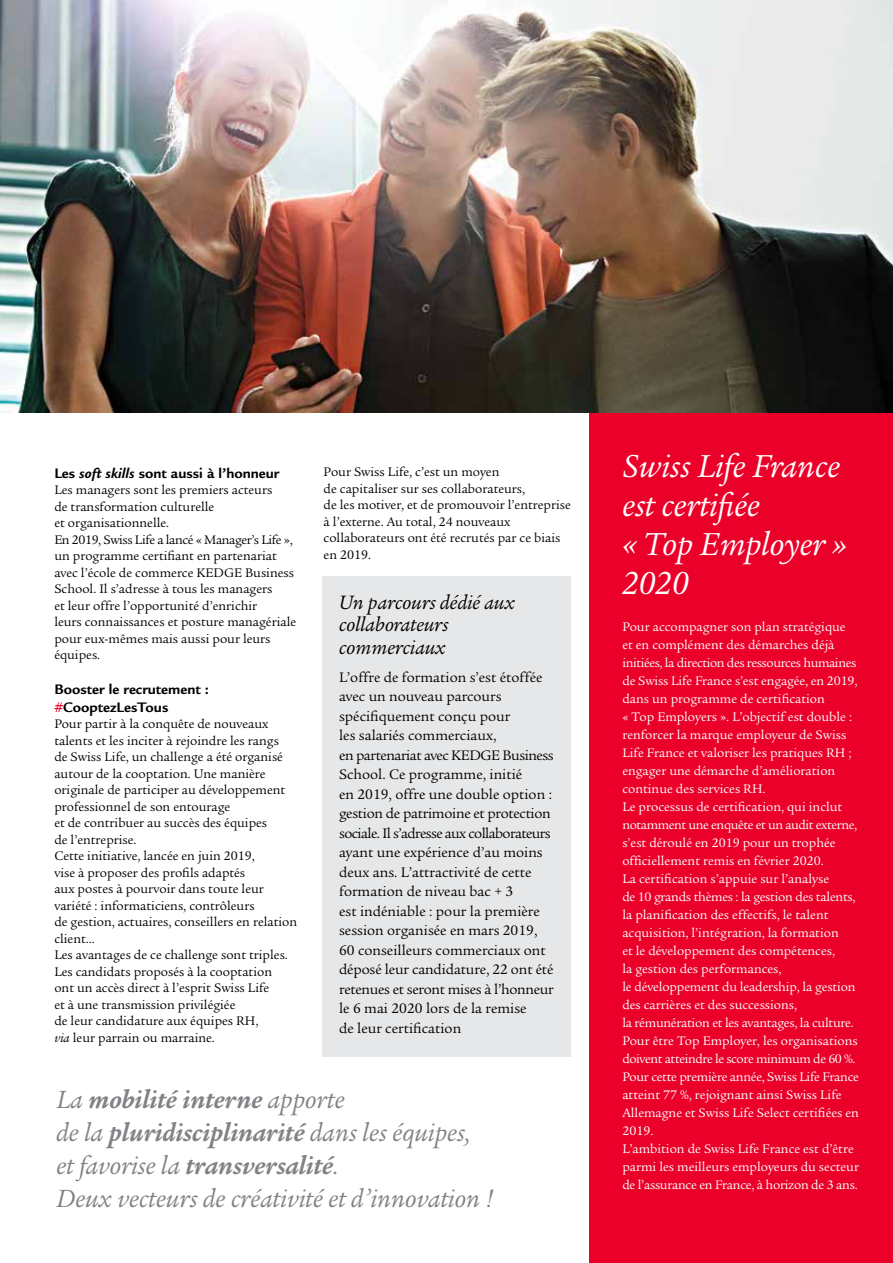
<style>
.page{position:relative;width:893px;height:1263px;background:#fff}
.page>*{position:absolute;margin:0;border:0;box-sizing:border-box;transform-origin:0 0}
.t1{font:italic 34.5px/39px "Legacy Serif LT";color:#fff}
.t2{font:italic 27px "Legacy Serif LT";color:#808285}
.t3{font:italic 700 27px "Legacy Serif";color:#808285}
.t4{font:italic 21px/22.5px "Legacy Serif LT";color:#000}
.t5{font:15px/19.5px "Legacy Serif LT";color:#000}
.t6{font:700 15px/18px "Legacy Sans LT";color:#000}
.t7{font:700 15px "Legacy Sans";color:#000}
.t8{font:13.5px/16.5px "Legacy Serif LT";color:#000}
.t9{font:13.5px/18px "Legacy Serif LT";color:#fff}
.s1{font-style:italic}
.s2{color:#eb0029}
.s3{font-family:"Legacy Serif LT";font-weight:400}
.s4{font-family:"Legacy Serif";font-weight:700}
</style>
<div class="page">
<div style="left:590px;top:251px;width:303px;height:1012px;background:#eb0029"></div>
<div style="left:322px;top:576px;width:249px;height:480px;background:#e6e7e8"></div>
<img style="left:0;top:0;width:893px;height:412px">
<p class="t7" style="left:54px;top:464px;width:227px">Les <span class="s1">soft skills</span> sont aussi à l’honneur</p>
<p class="t8" style="left:54px;top:482px;width:243px">Les managers sont les premiers acteurs<br>de transformation culturelle<br>et organisationnelle.<br>En 2019, Swiss Life a lancé « Manager’s Life », un programme certifiant en partenariat avec l’école de commerce KEDGE Business School. Il s’adresse à tous les managers<br>et leur offre l’opportunité d’enrichir<br>leurs connaissances et posture managériale pour eux-mêmes mais aussi pour leurs équipes.</p>
<p class="t6" style="left:54px;top:680px;width:156px">Booster le recrutement : <span class="s2">#</span>CooptezLesTous</p>
<p class="t8" style="left:54px;top:716px;width:244px">Pour partir à la conquête de nouveaux talents et les inciter à rejoindre les rangs<br>de Swiss Life, un challenge a été organisé autour de la cooptation. Une manière originale de participer au développement professionnel de son entourage<br>et de contribuer au succès des équipes<br>de l’entreprise.<br>Cette initiative, lancée en juin 2019,<br>vise à proposer des profils adaptés<br>aux postes à pourvoir dans toute leur variété : informaticiens, contrôleurs<br>de gestion, actuaires, conseillers en relation client…<br>Les avantages de ce challenge sont triples.<br>Les candidats proposés à la cooptation<br>ont un accès direct à l’esprit Swiss Life<br>et à une transmission privilégiée<br>de leur candidature aux équipes RH,<br><span class="s1">via</span> leur parrain ou marraine.</p>
<p class="t8" style="left:324px;top:464px;width:249px">Pour Swiss Life, c’est un moyen<br>de capitaliser sur ses collaborateurs,<br>de les motiver, et de promouvoir l’entreprise à l’externe. Au total, 24 nouveaux collaborateurs ont été recrutés par ce biais en 2019.</p>
<h3 class="t4" style="left:339px;top:591px;width:177px">Un parcours dédié aux collaborateurs commerciaux</h3>
<p class="t5" style="left:339px;top:667px;width:216px">L’offre de formation s’est étoffée avec un nouveau parcours spécifiquement conçu pour<br>les salariés commerciaux,<br>en partenariat avec KEDGE Business<br>School. Ce programme, initié<br>en 2019, offre une double option : gestion de patrimoine et protection sociale. Il s’adresse aux collaborateurs ayant une expérience d’au moins deux ans. L’attractivité de cette formation de niveau bac + 3<br>est indéniable : pour la première session organisée en mars 2019,<br>60 conseilleurs commerciaux ont déposé leur candidature, 22 ont été retenues et seront mises à l’honneur le 6 mai 2020 lors de la remise<br>de leur certification</p>
<h2 class="t3" style="left:56px;top:1084px;width:290px"><span class="s3">La</span> mobilité interne <span class="s3">apporte</span></h2>
<h2 class="t2" style="left:56px;top:1117px;width:416px">de la <span class="s4">pluridisciplinarité</span> dans les équipes,</h2>
<h2 class="t3" style="left:56px;top:1150px;width:284px"><span class="s3">et favorise la</span> transversalité<span class="s3">.</span></h2>
<h2 class="t2" style="left:56px;top:1183px;width:439px">Deux vecteurs de créativité et d’innovation !</h2>
<h1 class="t1" style="left:622px;top:447px;width:226px">Swiss Life France est certifiée<br>« Top Employer »<br>2020</h1>
<p class="t9" style="left:622px;top:618px;width:238px">Pour accompagner son plan stratégique et en complément des démarches déjà initiées, la direction des ressources humaines de Swiss Life France s’est engagée, en 2019, dans un programme de certification<br>« Top Employers ». L’objectif est double : renforcer la marque employeur de Swiss Life France et valoriser les pratiques RH ; engager une démarche d’amélioration continue des services RH.<br>Le processus de certification, qui inclut notamment une enquête et un audit externe, s’est déroulé en 2019 pour un trophée officiellement remis en février 2020.<br>La certification s’appuie sur l’analyse<br>de 10 grands thèmes : la gestion des talents, la planification des effectifs, le talent acquisition, l’intégration, la formation<br>et le développement des compétences,<br>la gestion des performances,<br>le développement du leadership, la gestion des carrières et des successions,<br>la rémunération et les avantages, la culture.<br>Pour être Top Employer, les organisations doivent atteindre le score minimum de 60 %.<br>Pour cette première année, Swiss Life France atteint 77 %, rejoignant ainsi Swiss Life Allemagne et Swiss Life Select certifiées en 2019.<br>L’ambition de Swiss Life France est d’être parmi les meilleurs employeurs du secteur de l’assurance en France, à horizon de 3 ans.</p>
</div>
